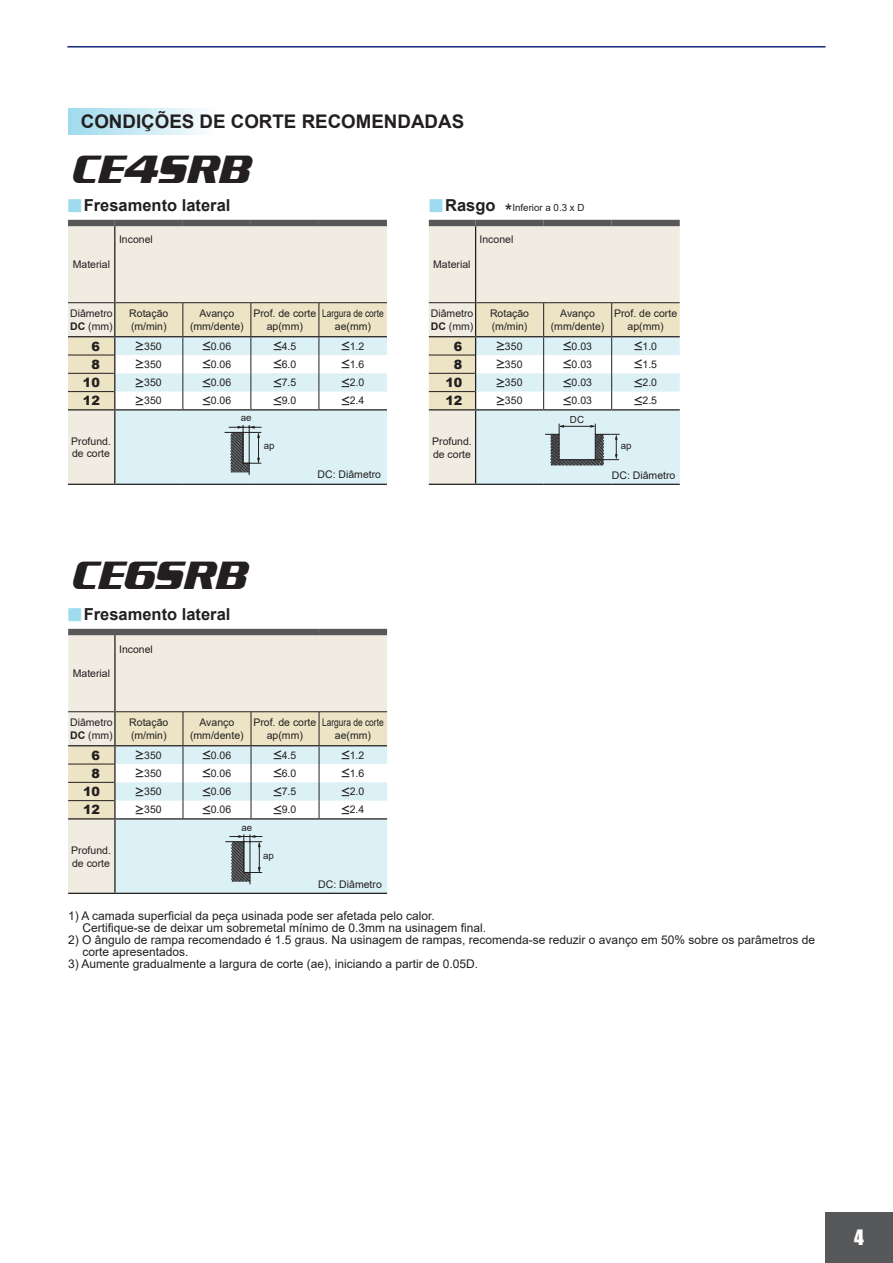
<style>
.page{position:relative;width:893px;height:1263px;background:#fff}
.page>*{position:absolute;margin:0;border:0;box-sizing:border-box;transform-origin:0 0}
.t1{font:42.75px "MMC English Logo";letter-spacing:-.08em;color:#231f20}
.t2{font:19.5px "Impact";color:#fff}
.t3{font:700 18.75px "Arial";color:#231f20}
.t4{font:700 16.5px "Arial";color:#231f20}
.t5{font:14.25px "MAK";color:#9edbee}
.t6{font:900 12.75px/18.1px "Arial";color:#231f20;text-align:right}
.t7{font:12px/12px "Arial";color:#231f20}
.t8{font:10.5px/12.8px "Arial";color:#231f20}
.t9{font:10.5px/12.8px "Arial";color:#231f20;text-align:center;scale:.8 1}
.t10{font:9.75px "Arial";color:#231f20}
.s1{font-weight:700;font-size:16.5px}
.s2{font-size:19.5px}
.s3{font-weight:700}
.s4{font-family:"MAR";font-size:9.6px}
</style>
<div class="page">
<div style="left:825px;top:1212px;width:68px;height:51px;background:#57585a"></div>
<hr style="left:67px;top:46px;width:759px;height:2px;background:#142975">
<div style="left:68px;top:109px;width:149px;height:25px;background:linear-gradient(to right,#9edaee,#fdfefe)"></div>
<div style="left:68px;top:220px;width:47px;height:6px;background:#57585a"></div>
<div style="left:115px;top:220px;width:68px;height:6px;background:#57585a"></div>
<div style="left:183px;top:220px;width:68px;height:6px;background:#57585a"></div>
<div style="left:251px;top:220px;width:68px;height:6px;background:#57585a"></div>
<div style="left:319px;top:220px;width:68px;height:6px;background:#57585a"></div>
<hr style="left:68px;top:484px;width:47px;height:1px;background:#231f20">
<hr style="left:115px;top:484px;width:68px;height:1px;background:#231f20">
<hr style="left:183px;top:484px;width:68px;height:1px;background:#231f20">
<hr style="left:251px;top:484px;width:68px;height:1px;background:#231f20">
<hr style="left:319px;top:484px;width:68px;height:1px;background:#231f20">
<div style="left:68px;top:629px;width:47px;height:6px;background:#57585a"></div>
<div style="left:115px;top:629px;width:68px;height:6px;background:#57585a"></div>
<div style="left:183px;top:629px;width:68px;height:6px;background:#57585a"></div>
<div style="left:251px;top:629px;width:68px;height:6px;background:#57585a"></div>
<div style="left:319px;top:629px;width:68px;height:6px;background:#57585a"></div>
<hr style="left:68px;top:893px;width:47px;height:1px;background:#231f20">
<hr style="left:115px;top:893px;width:68px;height:1px;background:#231f20">
<hr style="left:183px;top:893px;width:68px;height:1px;background:#231f20">
<hr style="left:251px;top:893px;width:68px;height:1px;background:#231f20">
<hr style="left:319px;top:893px;width:68px;height:1px;background:#231f20">
<div style="left:429px;top:410px;width:47px;height:74px;background:#f1ece2"></div>
<div style="left:476px;top:410px;width:204px;height:74px;background:#dcf1f5"></div>
<div style="left:429px;top:220px;width:47px;height:6px;background:#57585a"></div>
<div style="left:476px;top:220px;width:68px;height:6px;background:#57585a"></div>
<div style="left:544px;top:220px;width:68px;height:6px;background:#57585a"></div>
<div style="left:612px;top:220px;width:68px;height:6px;background:#57585a"></div>
<hr style="left:429px;top:484px;width:47px;height:1px;background:#231f20">
<hr style="left:476px;top:484px;width:68px;height:1px;background:#231f20">
<hr style="left:544px;top:484px;width:68px;height:1px;background:#231f20">
<hr style="left:612px;top:484px;width:68px;height:1px;background:#231f20">
<svg style="left:429px;top:223px;width:251px;height:187px"></svg>
<hr style="left:475px;top:410px;width:1px;height:74px;background:#231f20">
<svg style="left:68px;top:223px;width:319px;height:261px;background:#e2e6df"></svg>
<svg style="left:68px;top:632px;width:319px;height:261px;background:#e2e6df"></svg>
<svg style="left:545px;top:424px;width:75px;height:42px"></svg>
<h3 class="t3" style="left:81px;top:109px;width:385px">CONDIÇÕES DE CORTE RECOMENDADAS</h3>
<h1 class="t1" style="left:68px;top:149px;width:185px">CE4SRB</h1>
<h3 class="t5" style="left:68px;top:198px;width:15px">y</h3>
<h3 class="t4" style="left:84px;top:194px;width:148px">Fresamento lateral</h3>
<h3 class="t5" style="left:429px;top:198px;width:15px">y</h3>
<p class="t10" style="left:445px;top:201px;width:141px"><span class="s1">Rasgo</span> <span class="s2">*</span>Inferior a 0.3 x D</p>
<p class="t8" style="left:119px;top:233px;width:35px">Inconel</p>
<p class="t8" style="left:480px;top:233px;width:35px">Inconel</p>
<p class="t8" style="left:73px;top:258px;width:39px">Material</p>
<p class="t8" style="left:433px;top:258px;width:39px">Material</p>
<p class="t8" style="left:70px;top:307px;width:44px">Diâmetro<br><span class="s3">DC</span> (mm)</p>
<p class="t8" style="left:129px;top:307px;width:41px">Rotação (m/min)</p>
<p class="t8" style="left:190px;top:307px;width:55px;text-align:center">Avanço (mm/dente)</p>
<p class="t8" style="left:253px;top:307px;width:65px;text-align:center">Prof. de corte ap(mm)</p>
<p class="t9" style="left:322px;top:307px;width:79px">Largura de corte ae(mm)</p>
<p class="t8" style="left:136px;top:339px;width:27px"><span class="s4">&gt;</span>350</p>
<p class="t8" style="left:202px;top:339px;width:30px"><span class="s4">&lt;</span>0.06</p>
<p class="t8" style="left:273px;top:339px;width:24px"><span class="s4">&lt;</span>4.5</p>
<p class="t8" style="left:341px;top:339px;width:24px"><span class="s4">&lt;</span>1.2</p>
<p class="t8" style="left:136px;top:358px;width:27px"><span class="s4">&gt;</span>350</p>
<p class="t8" style="left:202px;top:358px;width:30px"><span class="s4">&lt;</span>0.06</p>
<p class="t8" style="left:273px;top:358px;width:24px"><span class="s4">&lt;</span>6.0</p>
<p class="t8" style="left:341px;top:358px;width:24px"><span class="s4">&lt;</span>1.6</p>
<p class="t8" style="left:136px;top:376px;width:27px"><span class="s4">&gt;</span>350</p>
<p class="t8" style="left:202px;top:376px;width:30px"><span class="s4">&lt;</span>0.06</p>
<p class="t8" style="left:273px;top:376px;width:24px"><span class="s4">&lt;</span>7.5</p>
<p class="t8" style="left:341px;top:376px;width:24px"><span class="s4">&lt;</span>2.0</p>
<p class="t8" style="left:136px;top:394px;width:27px"><span class="s4">&gt;</span>350</p>
<p class="t8" style="left:202px;top:394px;width:30px"><span class="s4">&lt;</span>0.06</p>
<p class="t8" style="left:273px;top:394px;width:24px"><span class="s4">&lt;</span>9.0</p>
<p class="t8" style="left:341px;top:394px;width:24px"><span class="s4">&lt;</span>2.4</p>
<p class="t6" style="left:83px;top:337px;width:19px">6<br>8<br>10<br>12</p>
<p class="t8" style="left:431px;top:307px;width:44px">Diâmetro<br><span class="s3">DC</span> (mm)</p>
<p class="t8" style="left:490px;top:307px;width:41px">Rotação (m/min)</p>
<p class="t8" style="left:551px;top:307px;width:55px;text-align:center">Avanço (mm/dente)</p>
<p class="t8" style="left:614px;top:307px;width:65px;text-align:center">Prof. de corte ap(mm)</p>
<p class="t8" style="left:497px;top:339px;width:27px"><span class="s4">&gt;</span>350</p>
<p class="t8" style="left:563px;top:339px;width:30px"><span class="s4">&lt;</span>0.03</p>
<p class="t8" style="left:634px;top:339px;width:24px"><span class="s4">&lt;</span>1.0</p>
<p class="t8" style="left:497px;top:358px;width:27px"><span class="s4">&gt;</span>350</p>
<p class="t8" style="left:563px;top:358px;width:30px"><span class="s4">&lt;</span>0.03</p>
<p class="t8" style="left:634px;top:358px;width:24px"><span class="s4">&lt;</span>1.5</p>
<p class="t8" style="left:497px;top:376px;width:27px"><span class="s4">&gt;</span>350</p>
<p class="t8" style="left:563px;top:376px;width:30px"><span class="s4">&lt;</span>0.03</p>
<p class="t8" style="left:634px;top:376px;width:24px"><span class="s4">&lt;</span>2.0</p>
<p class="t8" style="left:497px;top:394px;width:27px"><span class="s4">&gt;</span>350</p>
<p class="t8" style="left:563px;top:394px;width:30px"><span class="s4">&lt;</span>0.03</p>
<p class="t8" style="left:634px;top:394px;width:24px"><span class="s4">&lt;</span>2.5</p>
<p class="t6" style="left:445px;top:337px;width:19px">6<br>8<br>10<br>12</p>
<p class="t10" style="left:241px;top:411px;width:12px">ae</p>
<p class="t10" style="left:570px;top:413px;width:16px">DC</p>
<p class="t8" style="left:71px;top:434px;width:41px">Profund. de corte</p>
<p class="t8" style="left:432px;top:435px;width:41px">Profund. de corte</p>
<p class="t10" style="left:264px;top:439px;width:12px">ap</p>
<p class="t10" style="left:621px;top:439px;width:12px">ap</p>
<p class="t8" style="left:317px;top:468px;width:65px">DC: Diâmetro</p>
<p class="t8" style="left:612px;top:469px;width:65px">DC: Diâmetro</p>
<h1 class="t1" style="left:68px;top:555px;width:182px">CE6SRB</h1>
<h3 class="t5" style="left:68px;top:607px;width:15px">y</h3>
<h3 class="t4" style="left:84px;top:603px;width:148px">Fresamento lateral</h3>
<p class="t8" style="left:73px;top:667px;width:39px">Material</p>
<p class="t8" style="left:119px;top:642px;width:35px">Inconel</p>
<p class="t8" style="left:70px;top:716px;width:44px">Diâmetro<br><span class="s3">DC</span> (mm)</p>
<p class="t8" style="left:129px;top:716px;width:41px">Rotação (m/min)</p>
<p class="t8" style="left:190px;top:716px;width:55px;text-align:center">Avanço (mm/dente)</p>
<p class="t8" style="left:253px;top:716px;width:65px;text-align:center">Prof. de corte ap(mm)</p>
<p class="t9" style="left:322px;top:716px;width:79px">Largura de corte ae(mm)</p>
<p class="t8" style="left:136px;top:748px;width:27px"><span class="s4">&gt;</span>350</p>
<p class="t8" style="left:202px;top:748px;width:30px"><span class="s4">&lt;</span>0.06</p>
<p class="t8" style="left:273px;top:748px;width:24px"><span class="s4">&lt;</span>4.5</p>
<p class="t8" style="left:341px;top:748px;width:24px"><span class="s4">&lt;</span>1.2</p>
<p class="t8" style="left:136px;top:767px;width:27px"><span class="s4">&gt;</span>350</p>
<p class="t8" style="left:202px;top:767px;width:30px"><span class="s4">&lt;</span>0.06</p>
<p class="t8" style="left:273px;top:767px;width:24px"><span class="s4">&lt;</span>6.0</p>
<p class="t8" style="left:341px;top:767px;width:24px"><span class="s4">&lt;</span>1.6</p>
<p class="t8" style="left:136px;top:785px;width:27px"><span class="s4">&gt;</span>350</p>
<p class="t8" style="left:202px;top:785px;width:30px"><span class="s4">&lt;</span>0.06</p>
<p class="t8" style="left:273px;top:785px;width:24px"><span class="s4">&lt;</span>7.5</p>
<p class="t8" style="left:341px;top:785px;width:24px"><span class="s4">&lt;</span>2.0</p>
<p class="t8" style="left:136px;top:803px;width:27px"><span class="s4">&gt;</span>350</p>
<p class="t8" style="left:202px;top:803px;width:30px"><span class="s4">&lt;</span>0.06</p>
<p class="t8" style="left:273px;top:803px;width:24px"><span class="s4">&lt;</span>9.0</p>
<p class="t8" style="left:341px;top:803px;width:24px"><span class="s4">&lt;</span>2.4</p>
<p class="t6" style="left:83px;top:746px;width:19px">6<br>8<br>10<br>12</p>
<p class="t8" style="left:71px;top:844px;width:41px">Profund. de corte</p>
<p class="t10" style="left:241px;top:820px;width:12px">ae</p>
<p class="t10" style="left:263px;top:848px;width:12px">ap</p>
<p class="t8" style="left:318px;top:877px;width:65px">DC: Diâmetro</p>
<p class="t7" style="left:82px;top:910px;width:405px;text-indent:-14px">1) A camada superficial da peça usinada pode ser afetada pelo calor.<br>Certifique-se de deixar um sobremetal mínimo de 0.3mm na usinagem final.</p>
<p class="t7" style="left:82px;top:934px;width:734px;text-indent:-14px">2) O ângulo de rampa recomendado é 1.5 graus. Na usinagem de rampas, recomenda-se reduzir o avanço em 50% sobre os parâmetros de corte apresentados.</p>
<p class="t7" style="left:68px;top:958px;width:412px">3) Aumente gradualmente a largura de corte (ae), iniciando a partir de 0.05D.</p>
<h2 class="t2" style="left:854px;top:1222px;width:11px">4</h2>
</div>
